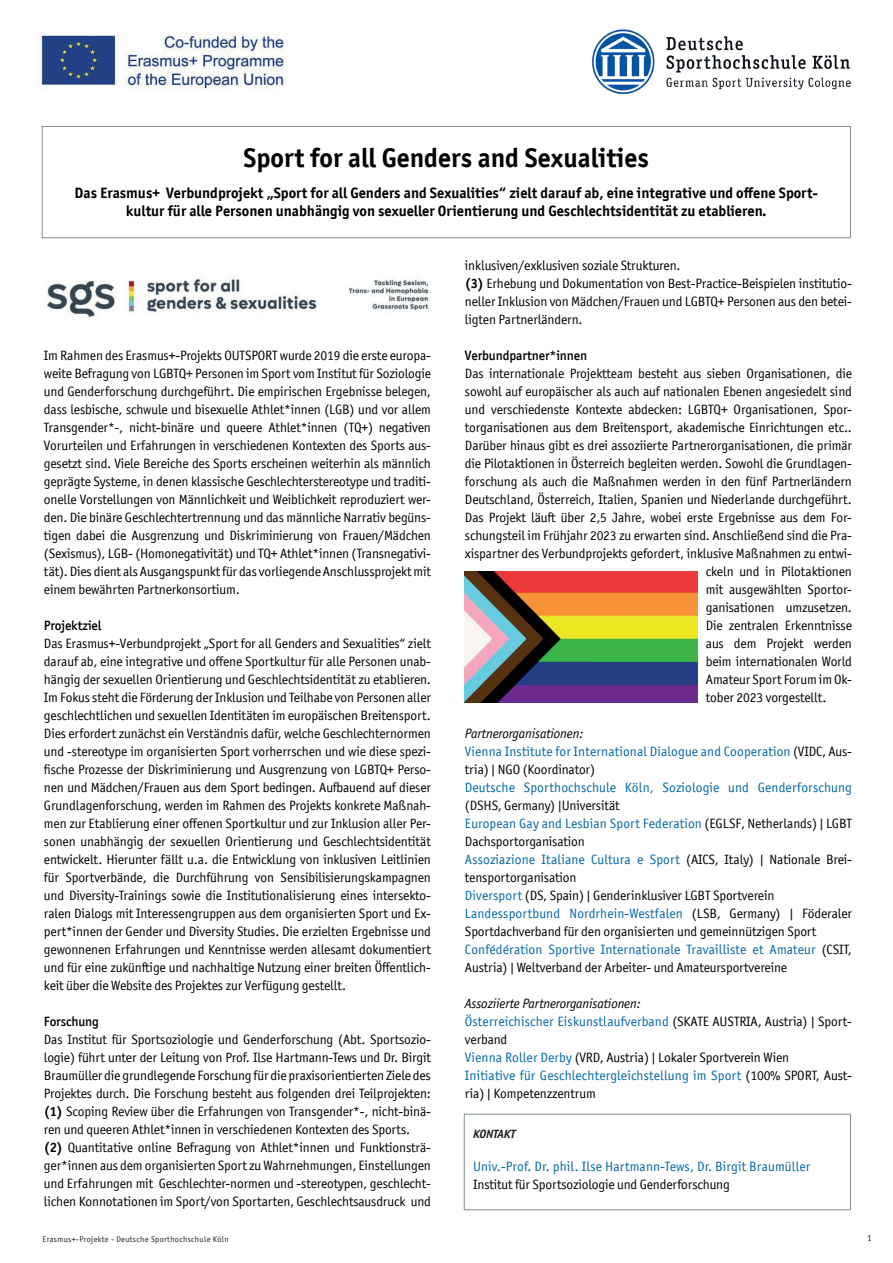
<style>
.page{position:relative;width:893px;height:1263px;background:#fff}
.page>*{position:absolute;margin:0;border:0;box-sizing:border-box;transform-origin:0 0}
.t1{font:700 27px "Officina Sans ITC Pro";color:#000001}
.t2{font:700 15px/18px "Officina Sans ITC Pro";color:#000001;text-align:center}
.t3{font:13.5px/18px "Officina Sans ITC Pro";letter-spacing:-.01em;color:#000001;text-align:justify}
.t4{font:13.5px/18px "Officina Sans ITC Pro";letter-spacing:.01em;color:#0166a5}
.t5{font:13.5px/18px "Officina Sans ITC Pro";letter-spacing:.01em;color:#000001}
.t6{font:italic 13.5px "Officina Sans ITC Pro";letter-spacing:-.01em;color:#000001}
.t7{font:500 13.5px "Officina Sans ITC Pro";letter-spacing:-.01em;color:#000001}
.t8{font:italic 700 12px "Officina Sans ITC Pro";letter-spacing:-.02em;color:#231f20}
.t9{font:9px "Officina Sans ITC Pro";color:#231f20}
.t10{font:8.25px "Officina Sans ITC Pro";letter-spacing:.04em;color:#231f20}
.s1{font-weight:700}
.s2{color:#000001}
.s3{color:#0166a5}
</style>
<div class="page">
<img style="left:47px;top:278px;width:382px;height:40px">
<div style="left:464px;top:1114px;width:387px;height:96px;border:1px solid #828f96"></div>
<div style="left:42px;top:126px;width:809px;height:112px;border:1px solid #828f96"></div>
<img style="left:592px;top:30px;width:259px;height:64px">
<img style="left:41px;top:32px;width:248px;height:59px">
<img style="left:465px;top:572px;width:232px;height:131px">
<p class="t1" style="left:244px;top:141px;width:407px">Sport for all Genders and Sexualities</p>
<p class="t2" style="left:75px;top:184px;width:745px">Das Erasmus+ Verbundprojekt „Sport for all Genders and Sexualities“ zielt darauf ab, eine integrative und offene Sport&shy;kultur für alle Personen unabhängig von sexueller Orientierung und Geschlechtsidentität zu etablieren.</p>
<p class="t3" style="left:44px;top:346px;width:388px">Im Rahmen des Erasmus+-Projekts OUTSPORT wurde 2019 die erste europa&shy;weite Befragung von LGBTQ+ Personen im Sport vom Institut für Soziologie und Genderforschung durchgeführt. Die empirischen Ergebnisse belegen, dass lesbische, schwule und bisexuelle Athlet*innen (LGB) und vor allem Transgender*-, nicht-binäre und queere Athlet*innen (TQ+) negativen Vorurteilen und Erfahrungen in verschiedenen Kontexten des Sports aus&shy;gesetzt sind. Viele Bereiche des Sports erscheinen weiterhin als männlich geprägte Systeme, in denen klassische Geschlechterstereotype und traditi&shy;onelle Vorstellungen von Männlichkeit und Weiblichkeit reproduziert wer&shy;den. Die binäre Geschlechtertrennung und das männliche Narrativ begüns&shy;tigen dabei die Ausgrenzung und Diskriminierung von Frauen/Mädchen (Sexismus), LGB- (Homonegativität) und TQ+ Athlet*innen (Transnegativi&shy;tät). Dies dient als Ausgangspunkt für das vorliegende Anschlussprojekt mit einem bewährten Partnerkonsortium.</p>
<p class="t7" style="left:44px;top:617px;width:59px">Projektziel</p>
<p class="t3" style="left:44px;top:634px;width:388px">Das Erasmus+-Verbundprojekt „Sport for all Genders and Sexualities“ zielt darauf ab, eine integrative und offene Sportkultur für alle Personen unab&shy;hängig der sexuellen Orientierung und Geschlechtsidentität zu etablieren.<br>Im Fokus steht die Förderung der Inklusion und Teilhabe von Personen aller geschlechtlichen und sexuellen Identitäten im europäischen Breitensport.<br>Dies erfordert zunächst ein Verständnis dafür, welche Geschlechternormen und -stereotype im organisierten Sport vorherrschen und wie diese spezi&shy;fische Prozesse der Diskriminierung und Ausgrenzung von LGBTQ+ Perso&shy;nen und Mädchen/Frauen aus dem Sport bedingen. Aufbauend auf dieser Grundlagenforschung, werden im Rahmen des Projekts konkrete Maßnah&shy;men zur Etablierung einer offenen Sportkultur und zur Inklusion aller Per&shy;sonen unabhängig der sexuellen Orientierung und Geschlechtsidentität entwickelt. Hierunter fällt u.a. die Entwicklung von inklusiven Leitlinien für Sportverbände, die Durchführung von Sensibilisierungskampagnen und Diversity-Trainings sowie die Institutionalisierung eines intersekto&shy;ralen Dialogs mit Interessengruppen aus dem organisierten Sport und Ex&shy;pert*innen der Gender und Diversity Studies. Die erzielten Ergebnisse und gewonnenen Erfahrungen und Kenntnisse werden allesamt dokumentiert und für eine zukünftige und nachhaltige Nutzung einer breiten Öffentlich&shy;keit über die Website des Projektes zur Verfügung gestellt.</p>
<p class="t7" style="left:44px;top:1013px;width:57px">Forschung</p>
<p class="t3" style="left:44px;top:1030px;width:388px">Das Institut für Sportsoziologie und Genderforschung (Abt. Sportsozio&shy;logie) führt unter der Leitung von Prof. Ilse Hartmann-Tews und Dr. Birgit Braumüller die grundlegende Forschung für die praxisorientierten Ziele des Projektes durch. Die Forschung besteht aus folgenden drei Teilprojekten: <span class="s1">(1)</span> Scoping Review über die Erfahrungen von Transgender*-, nicht-binä&shy;ren und queeren Athlet*innen in verschiedenen Kontexten des Sports.</p>
<p class="t3" style="left:44px;top:1138px;width:388px"><span class="s1">(2)</span> Quantitative online Befragung von Athlet*innen und Funktionsträ&shy;ger*innen aus dem organisierten Sport zu Wahrnehmungen, Einstellungen und Erfahrungen mit Geschlechter-normen und -stereotypen, geschlecht&shy;lichen Konnotationen im Sport/von Sportarten, Geschlechtsausdruck und</p>
<p class="t3" style="left:465px;top:256px;width:217px">inklusiven/exklusiven soziale Strukturen.</p>
<p class="t3" style="left:465px;top:274px;width:388px"><span class="s1">(3)</span> Erhebung und Dokumentation von Best-Practice-Beispielen institutio&shy;neller Inklusion von Mädchen/Frauen und LGBTQ+ Personen aus den betei&shy;ligten Partnerländern.</p>
<p class="t7" style="left:465px;top:347px;width:124px">Verbundpartner*innen</p>
<p class="t3" style="left:465px;top:364px;width:388px">Das internationale Projektteam besteht aus sieben Organisationen, die</p>
<p class="t3" style="left:465px;top:382px;width:388px">sowohl auf europäischer als auch auf nationalen Ebenen angesiedelt sind</p>
<p class="t3" style="left:465px;top:400px;width:388px">und verschiedenste Kontexte abdecken: LGBTQ+ Organisationen, Spor-</p>
<p class="t3" style="left:465px;top:418px;width:388px">torganisationen aus dem Breitensport, akademische Einrichtungen etc..</p>
<p class="t3" style="left:465px;top:436px;width:388px">Darüber hinaus gibt es drei assoziierte Partnerorganisationen, die primär</p>
<p class="t3" style="left:465px;top:454px;width:388px">die Pilotaktionen in Österreich begleiten werden. Sowohl die Grundlagen-</p>
<p class="t3" style="left:465px;top:472px;width:388px">forschung als auch die Maßnahmen werden in den fünf Partnerländern</p>
<p class="t3" style="left:465px;top:490px;width:388px">Deutschland, Österreich, Italien, Spanien und Niederlande durchgeführt.</p>
<p class="t3" style="left:465px;top:508px;width:388px">Das Projekt läuft über 2,5 Jahre, wobei erste Ergebnisse aus dem For-</p>
<p class="t3" style="left:465px;top:526px;width:388px">schungsteil im Frühjahr 2023 zu erwarten sind. Anschließend sind die Pra-</p>
<p class="t3" style="left:465px;top:544px;width:388px">xispartner des Verbundprojekts gefordert, inklusive Maßnahmen zu entwi-</p>
<p class="t3" style="left:706px;top:562px;width:148px">ckeln und in Pilotaktionen</p>
<p class="t3" style="left:706px;top:580px;width:148px">mit ausgewählten Sportor-</p>
<p class="t3" style="left:706px;top:598px;width:148px">ganisationen umzusetzen.</p>
<p class="t3" style="left:706px;top:616px;width:148px">Die zentralen Erkenntnisse</p>
<p class="t3" style="left:706px;top:634px;width:148px">aus dem Projekt werden</p>
<p class="t3" style="left:706px;top:652px;width:148px">beim internationalen World</p>
<p class="t3" style="left:706px;top:670px;width:148px">Amateur Sport Forum im Ok-</p>
<p class="t3" style="left:706px;top:688px;width:122px">tober 2023 vorgestellt.</p>
<p class="t6" style="left:465px;top:726px;width:120px">Partnerorganisationen:</p>
<p class="t4" style="left:465px;top:742px;width:388px">Vienna Institute for International Dialogue and Cooperation <span class="s2">(VIDC, Aus&shy;tria) | NGO (Koordinator)</span></p>
<p class="t4" style="left:465px;top:778px;width:388px">Deutsche Sporthochschule Köln, Soziologie und Genderforschung <span class="s2">(DSHS, Germany) |Universität</span></p>
<p class="t3" style="left:465px;top:814px;width:388px"><span class="s3">European Gay and Lesbian Sport Federation</span> (EGLSF, Netherlands) | LGBT<br>Dachsportorganisation</p>
<p class="t3" style="left:465px;top:850px;width:388px"><span class="s3">Assoziazione Italiane Cultura e Sport</span> (AICS, Italy) | Nationale Brei&shy;tensportorganisation</p>
<p class="t3" style="left:465px;top:886px;width:311px"><span class="s3">Diversport</span> (DS, Spain) | Genderinklusiver LGBT Sportverein</p>
<p class="t3" style="left:465px;top:904px;width:388px"><span class="s3">Landessportbund Nordrhein-Westfalen</span> (LSB, Germany) | Föderaler<br>Sportdachverband für den organisierten und gemeinnützigen Sport</p>
<p class="t5" style="left:465px;top:940px;width:388px"><span class="s3">Confédération Sportive Internationale Travailliste et Amateur</span> (CSIT,<br>Austria) | Weltverband der Arbeiter- und Amateursportvereine</p>
<p class="t6" style="left:465px;top:996px;width:177px">Assoziierte Partnerorganisationen:</p>
<p class="t5" style="left:465px;top:1012px;width:388px"><span class="s3">Österreichischer Eiskunstlaufverband</span> (SKATE AUSTRIA, Austria) | Sport&shy;verband</p>
<p class="t3" style="left:465px;top:1048px;width:326px"><span class="s3">Vienna Roller Derby</span> (VRD, Austria) | Lokaler Sportverein Wien</p>
<p class="t4" style="left:465px;top:1066px;width:388px">Initiative für Geschlechtergleichstellung im Sport <span class="s2">(100% SPORT, Aust&shy;ria) | Kompetenzzentrum</span></p>
<p class="t8" style="left:473px;top:1127px;width:44px">KONTAKT</p>
<p class="t4" style="left:473px;top:1157px;width:339px">Univ.-Prof. Dr. phil. Ilse Hartmann-Tews, Dr. Birgit Braumüller<br><span class="s2">Institut für Sportsoziologie und Genderforschung</span></p>
<p class="t10" style="left:43px;top:1234px;width:188px">Erasmus+-Projekte - Deutsche Sporthochschule Köln</p>
<p class="t9" style="left:867px;top:1233px;width:6px">1</p>
</div>
